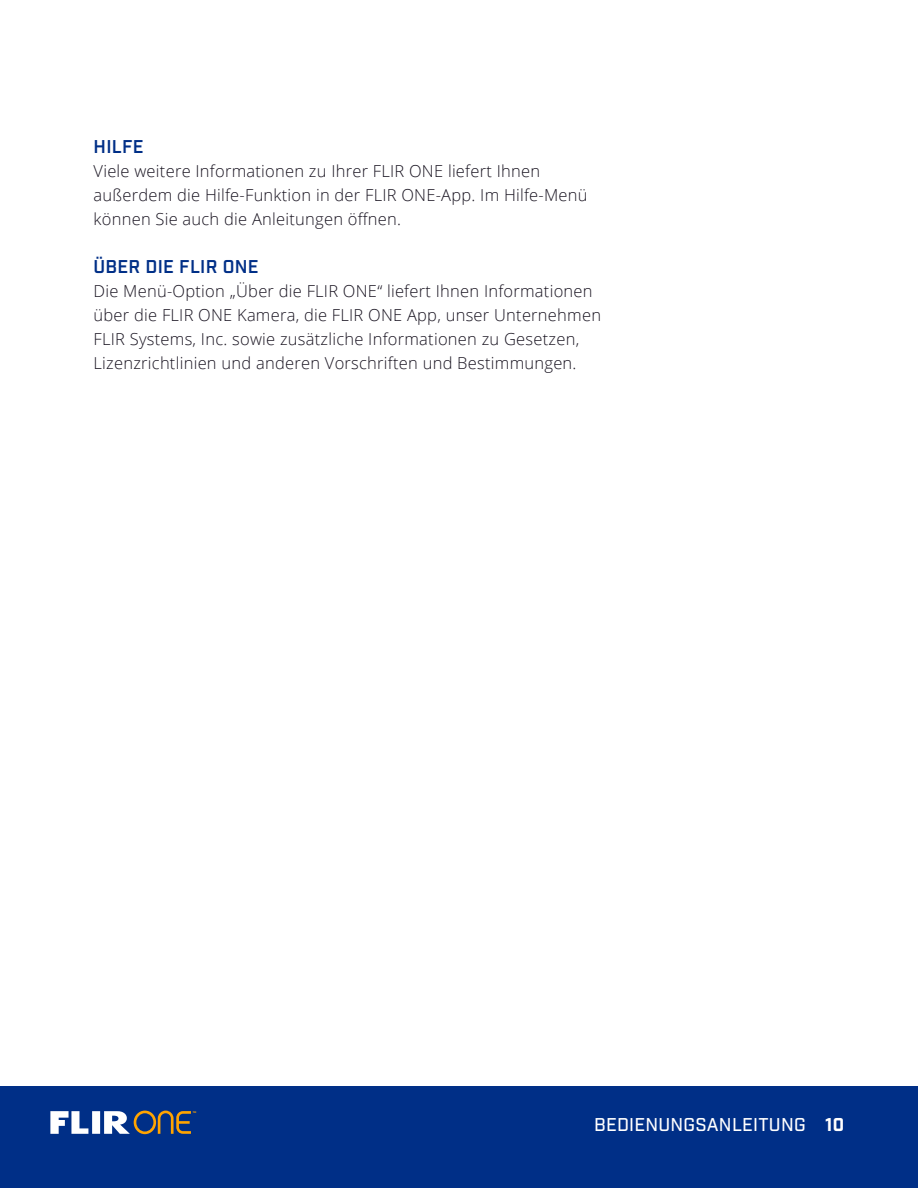
<style>
.page{position:relative;width:918px;height:1188px;background:#fff}
.page>*{position:absolute;margin:0;border:0;box-sizing:border-box;transform-origin:0 0}
.t1{font:500 18px "Industry";letter-spacing:.015em;color:#fff}
.t2{font:600 18px "Industry";letter-spacing:.015em;color:#002f87}
.t3{font:300 16.5px/24px "Open Sans";letter-spacing:.015em;color:#191421}
.t4{font:700 2.55px "Myriad Pro";color:#ffa400}
.s1{font-weight:700}
</style>
<div class="page">
<div style="left:0;top:1086px;width:918px;height:102px;background:#002f87"></div>
<svg style="left:50px;top:1111px;width:141px;height:23px"></svg>
<p class="t2" style="left:94px;top:136px;width:51px">HILFE</p>
<p class="t3" style="left:94px;top:159px;width:496px">Viele weitere Informationen zu Ihrer FLIR ONE liefert Ihnen außerdem die Hilfe-Funktion in der FLIR ONE-App. Im Hilfe-Menü können Sie auch die Anleitungen öffnen.</p>
<p class="t2" style="left:94px;top:256px;width:166px">ÜBER DIE FLIR ONE</p>
<p class="t3" style="left:94px;top:279px;width:509px">Die Menü-Option „Über die FLIR ONE“ liefert Ihnen Informationen über die FLIR ONE Kamera, die FLIR ONE App, unser Unternehmen FLIR Systems, Inc. sowie zusätzliche Informationen zu Gesetzen, Lizenzrichtlinien und anderen Vorschriften und Bestimmungen.</p>
<p class="t4" style="left:193px;top:1110px;width:5px">TM</p>
<p class="t1" style="left:594px;top:1114px;width:252px">BEDIENUNGSANLEITUNG <span class="s1">10</span></p>
</div>
